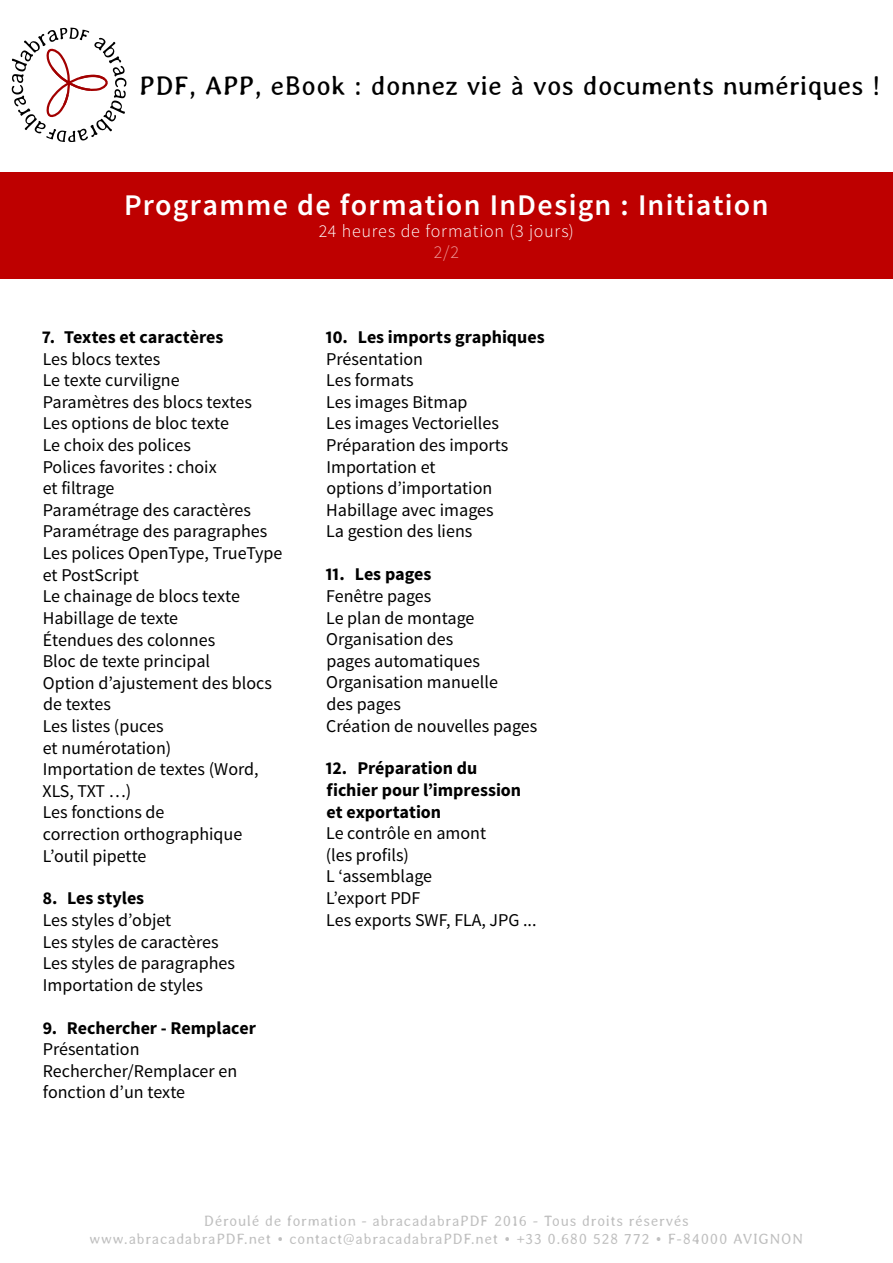
<style>
.page{position:relative;width:893px;height:1263px;background:#fff}
.page>*{position:absolute;margin:0;border:0;box-sizing:border-box;transform-origin:0 0}
.t1{font:600 30px "Source Sans Pro";letter-spacing:.045em;color:#fff}
.t2{font:27px "Averia";color:#000}
.t3{font:18px/21.6px "Source Sans Pro";color:#000}
.t4{font:700 18px/21.6px "Source Sans Pro";color:#000}
.t5{font:300 18px "Source Sans Pro";letter-spacing:.04em;color:#fff}
.t6{font:300 18px "Source Sans Pro";color:#ef9a9a}
.t7{font:300 15px/18px "Averia";letter-spacing:.04em;color:#bfbfbf;text-align:center}
</style>
<div class="page">
<svg style="left:12px;top:28px;width:114px;height:114px"></svg>
<div style="left:0;top:172px;width:893px;height:107px;background:#be0000"></div>
<h2 class="t2" style="left:139px;top:71px;width:743px">PDF, APP, eBook : donnez vie à vos documents numériques !</h2>
<h1 class="t1" style="left:124px;top:186px;width:646px">Programme de formation InDesign : Initiation</h1>
<p class="t5" style="left:319px;top:220px;width:257px">24 heures de formation (3 jours)</p>
<p class="t6" style="left:434px;top:241px;width:27px">2/2</p>
<p class="t4" style="left:42px;top:327px;width:183px">7. Textes et caractères</p>
<p class="t3" style="left:43px;top:348px;width:241px">Les blocs textes<br>Le texte curviligne<br>Paramètres des blocs textes<br>Les options de bloc texte<br>Le choix des polices<br>Polices favorites : choix<br>et filtrage<br>Paramétrage des caractères<br>Paramétrage des paragraphes<br>Les polices OpenType, TrueType et PostScript<br>Le chainage de blocs texte<br>Habillage de texte<br>Étendues des colonnes<br>Bloc de texte principal<br>Option d’ajustement des blocs de textes<br>Les listes (puces<br>et numérotation)<br>Importation de textes (Word,<br>XLS, TXT …)<br>Les fonctions de<br>correction orthographique<br>L’outil pipette</p>
<p class="t4" style="left:42px;top:888px;width:103px">8. Les styles</p>
<p class="t3" style="left:43px;top:909px;width:194px">Les styles d’objet<br>Les styles de caractères<br>Les styles de paragraphes<br>Importation de styles</p>
<p class="t4" style="left:42px;top:1017px;width:215px">9. Rechercher - Remplacer</p>
<p class="t3" style="left:43px;top:1039px;width:196px">Présentation<br>Rechercher/Remplacer en fonction d’un texte</p>
<p class="t4" style="left:325px;top:327px;width:221px">10. Les imports graphiques</p>
<p class="t3" style="left:326px;top:348px;width:184px">Présentation<br>Les formats<br>Les images Bitmap<br>Les images Vectorielles<br>Préparation des imports<br>Importation et<br>options d’importation<br>Habillage avec images<br>La gestion des liens</p>
<p class="t4" style="left:325px;top:564px;width:107px">11. Les pages</p>
<p class="t3" style="left:326px;top:585px;width:213px">Fenêtre pages<br>Le plan de montage<br>Organisation des<br>pages automatiques<br>Organisation manuelle<br>des pages<br>Création de nouvelles pages</p>
<p class="t4" style="left:325px;top:758px;width:197px">12. Préparation du fichier pour l’impression et exportation</p>
<p class="t3" style="left:326px;top:823px;width:212px">Le contrôle en amont<br>(les profils)<br>L ‘assemblage<br>L’export PDF<br>Les exports SWF, FLA, JPG ...</p>
<p class="t7" style="left:90px;top:1211px;width:715px">Déroulé de formation - abracadabraPDF 2016 - Tous droits réservés<br>www.abracadabraPDF.net • contact@abracadabraPDF.net • +33 0.680 528 772 • F-84000 AVIGNON</p>
</div>
